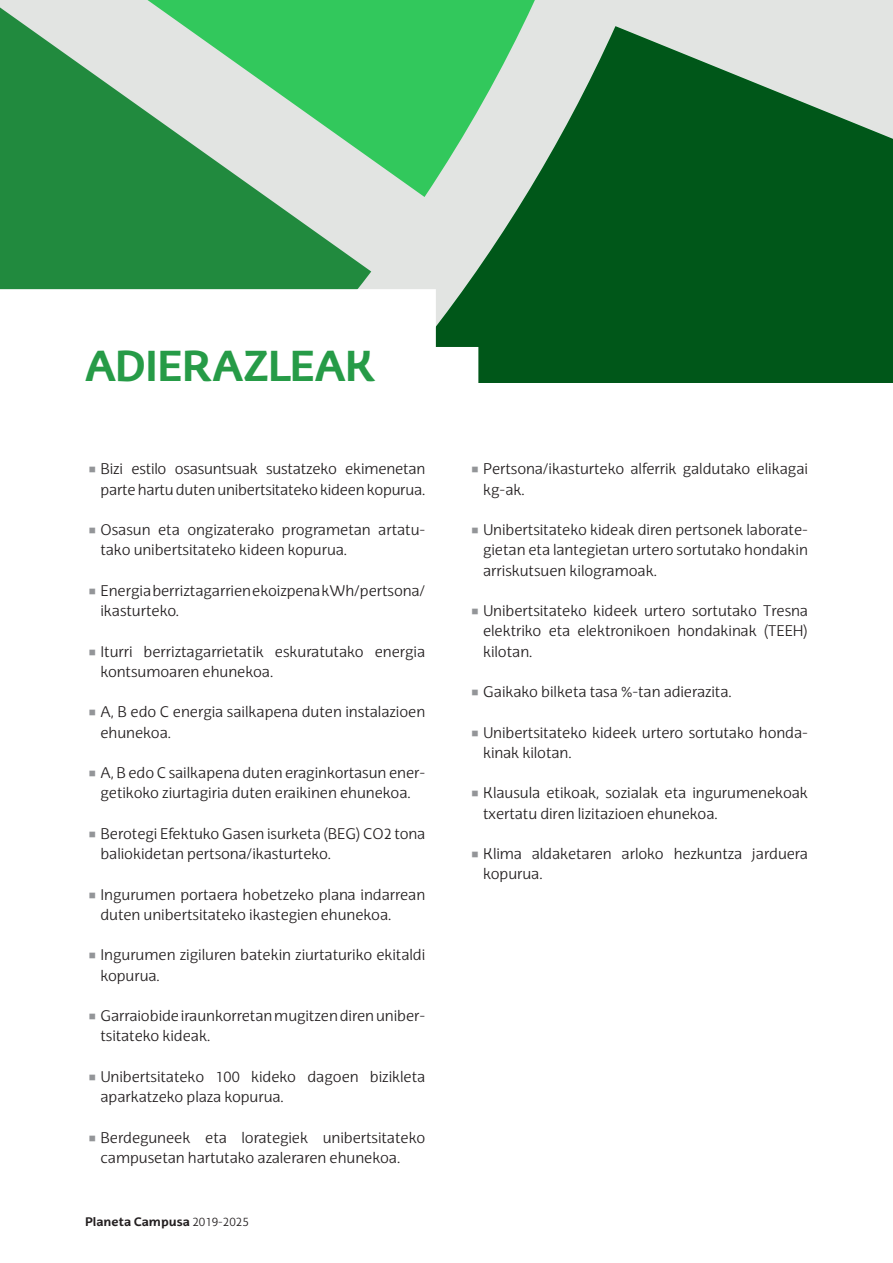
<style>
.page{position:relative;width:893px;height:1263px;background:#fff}
.page>*{position:absolute;margin:0;border:0;box-sizing:border-box;transform-origin:0 0}
.SUNAREA{font:700 42px "EHU Sans";letter-spacing:-.025em;color:#269b47}
.t1{font:300 15px/20.2px "EHU Sans";color:#231f20}
.t2{font:700 12px "EHU Sans";color:#231f20}
.s1{font-weight:300}
</style>
<div class="page">
<svg style="left:0;top:0;width:893px;height:383px;background:#4f9964"></svg>
<svg style="left:0;top:289px;width:478px;height:94px"></svg>
<p class="SUNAREA" style="left:85px;top:339px;width:291px">ADIERAZLEAK</p>
<p class="t1" style="left:100px;top:459px;width:326px">Bizi estilo osasuntsuak sustatzeko ekimenetan parte hartu duten unibertsitateko kideen kopurua.</p>
<p class="t1" style="left:100px;top:519px;width:326px">Osasun eta ongizaterako programetan artatu&shy;tako unibertsitateko kideen kopurua.</p>
<p class="t1" style="left:100px;top:580px;width:326px">Energia berriztagarrien ekoizpena kWh/pertsona/ ikasturteko.</p>
<p class="t1" style="left:100px;top:641px;width:326px">Iturri berriztagarrietatik eskuratutako energia kontsumoaren ehunekoa.</p>
<p class="t1" style="left:100px;top:702px;width:326px">A, B edo C energia sailkapena duten instalazioen ehunekoa.</p>
<p class="t1" style="left:100px;top:762px;width:326px">A, B edo C sailkapena duten eraginkortasun ener&shy;getikoko ziurtagiria duten eraikinen ehunekoa.</p>
<p class="t1" style="left:100px;top:823px;width:326px">Berotegi Efektuko Gasen isurketa (BEG) CO2 tona baliokidetan pertsona/ikasturteko.</p>
<p class="t1" style="left:100px;top:884px;width:326px">Ingurumen portaera hobetzeko plana indarrean duten unibertsitateko ikastegien ehunekoa.</p>
<p class="t1" style="left:100px;top:945px;width:326px">Ingurumen zigiluren batekin ziurtaturiko ekitaldi kopurua.</p>
<p class="t1" style="left:100px;top:1005px;width:325px">Garraiobide iraunkorretan mugitzen diren uniber&shy;tsitateko kideak.</p>
<p class="t1" style="left:100px;top:1066px;width:326px">Unibertsitateko 100 kideko dagoen bizikleta aparkatzeko plaza kopurua.</p>
<p class="t1" style="left:100px;top:1127px;width:326px">Berdeguneek eta lorategiek unibertsitateko campusetan hartutako azaleraren ehunekoa.</p>
<p class="t2" style="left:85px;top:1214px;width:165px">Planeta Campusa <span class="s1">2019-2025</span></p>
<p class="t1" style="left:483px;top:459px;width:326px">Pertsona/ikasturteko alferrik galdutako elikagai kg-ak.</p>
<p class="t1" style="left:483px;top:519px;width:326px;text-align:justify">Unibertsitateko kideak diren pertsonek laborate&shy;gietan eta lantegietan urtero sortutako hondakin arriskutsuen kilogramoak.</p>
<p class="t1" style="left:483px;top:600px;width:326px;text-align:justify">Unibertsitateko kideek urtero sortutako Tresna elektriko eta elektronikoen hondakinak (TEEH) kilotan.</p>
<p class="t1" style="left:483px;top:681px;width:250px">Gaikako bilketa tasa %-tan adierazita.</p>
<p class="t1" style="left:483px;top:722px;width:326px">Unibertsitateko kideek urtero sortutako honda&shy;kinak kilotan.</p>
<p class="t1" style="left:483px;top:783px;width:326px">Klausula etikoak, sozialak eta ingurumenekoak txertatu diren lizitazioen ehunekoa.</p>
<p class="t1" style="left:483px;top:843px;width:326px">Klima aldaketaren arloko hezkuntza jarduera kopurua.</p>
</div>
